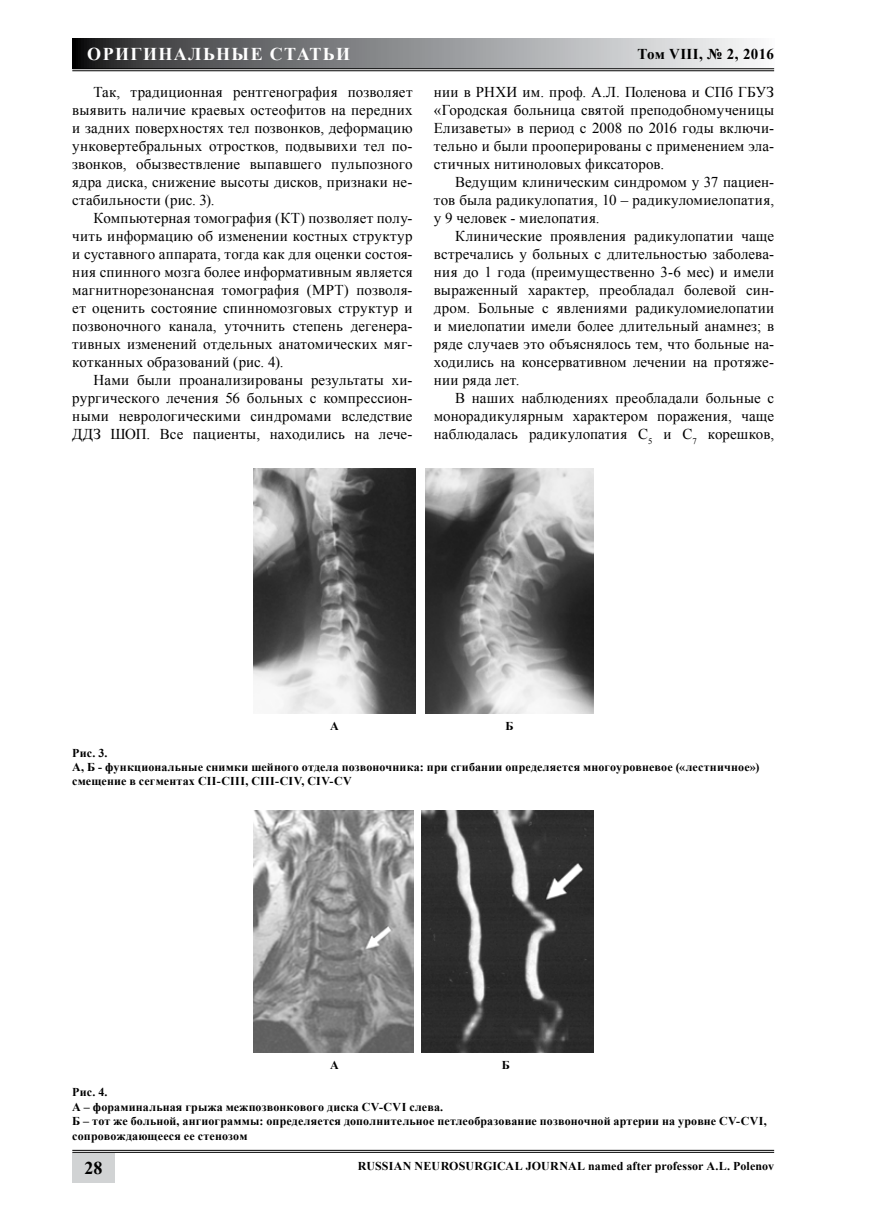
<style>
.page{position:relative;width:872px;height:1221px;background:#fff}
.page>*{position:absolute;margin:0;border:0;box-sizing:border-box;transform-origin:0 0}
.t1{font:700 18px "Times New Roman";letter-spacing:.075em;color:#fff}
.t2{font:700 18px "Times New Roman";color:#000}
.t3{font:15px/18px "Times New Roman";letter-spacing:.005em;color:#000;text-align:justify}
.t4{font:700 15px "Times New Roman";letter-spacing:.025em;color:#000}
.t5{font:700 12px/14.4px "Times New Roman";letter-spacing:.015em;color:#000}
</style>
<div class="page">
<svg style="left:72px;top:38px;width:683px;height:30px"></svg>
<div style="left:72px;top:1152px;width:43px;height:30px;background:#d1d3d4"></div>
<hr style="left:72px;top:68px;width:702px;height:1px;background:#000">
<hr style="left:72px;top:70px;width:702px;height:1px;background:#000">
<hr style="left:72px;top:1149px;width:702px;height:1px;background:#000">
<hr style="left:72px;top:1151px;width:702px;height:1px;background:#000">
<img style="left:253px;top:468px;width:163px;height:245px">
<img style="left:426px;top:468px;width:167px;height:245px">
<img style="left:253px;top:810px;width:161px;height:242px">
<img style="left:422px;top:810px;width:171px;height:242px">
<p class="t1" style="left:87px;top:42px;width:264px">Оригинальные статьи</p>
<p class="t4" style="left:637px;top:44px;width:138px">Том VIII, № 2, 2016</p>
<p class="t3" style="left:72px;top:82px;width:342px;text-indent:21px">Так, традиционная рентгенография позволяет выявить наличие краевых остеофитов на передних и задних поверхностях тел позвонков, деформацию унковертебральных отростков, подвывихи тел по&shy;звонков, обызвествление выпавшего пульпозного ядра диска, снижение высоты дисков, признаки не&shy;стабильности (рис. 3).</p>
<p class="t3" style="left:72px;top:208px;width:342px;text-indent:21px">Компьютерная томография (КТ) позволяет полу&shy;чить информацию об изменении костных структур и суставного аппарата, тогда как для оценки состоя&shy;ния спинного мозга более информативным является магнитнорезонансная томография (МРТ) позволя&shy;ет оценить состояние спинномозговых структур и позвоночного канала, уточнить степень дегенера&shy;тивных изменений отдельных анатомических мяг&shy;котканных образований (рис. 4).</p>
<p class="t3" style="left:72px;top:370px;width:342px;text-indent:21px">Нами были проанализированы результаты хи&shy;рургического лечения 56 больных с компрессион&shy;ными неврологическими синдромами вследствие ДДЗ ШОП. Все пациенты, находились на лече-</p>
<p class="t3" style="left:434px;top:82px;width:342px">нии в РНХИ им. проф. А.Л. Поленова и СПб ГБУЗ «Городская больница святой преподобномученицы Елизаветы» в период с 2008 по 2016 годы включи&shy;тельно и были прооперированы с применением эла&shy;стичных нитиноловых фиксаторов.</p>
<p class="t3" style="left:434px;top:172px;width:342px;text-indent:21px">Ведущим клиническим синдромом у 37 пациен&shy;тов была радикулопатия, 10 – радикуломиелопатия, у 9 человек - миелопатия.</p>
<p class="t3" style="left:434px;top:226px;width:342px;text-indent:21px">Клинические проявления радикулопатии чаще встречались у больных с длительностью заболева&shy;ния до 1 года (преимущественно 3-6 мес) и имели выраженный характер, преобладал болевой син&shy;дром. Больные с явлениями радикуломиелопатии и миелопатии имели более длительный анамнез; в ряде случаев это объяснялось тем, что больные на&shy;ходились на консервативном лечении на протяже&shy;нии ряда лет.</p>
<p class="t3" style="left:434px;top:388px;width:342px;text-indent:21px">В наших наблюдениях преобладали больные с монорадикулярным характером поражения, чаще наблюдалась радикулопатия С<sub>5</sub> и С<sub>7</sub> корешков,</p>
<p class="t5" style="left:330px;top:719px;width:10px">А</p>
<p class="t5" style="left:505px;top:719px;width:9px">Б</p>
<p class="t5" style="left:72px;top:745px;width:688px">Рис. 3.<br>А, Б - функциональные снимки шейного отдела позвоночника: при сгибании определяется многоуровневое («лестничное») смещение в сегментах CII-CIII, CIII-CIV, CIV-CV</p>
<p class="t5" style="left:330px;top:1057px;width:10px">А</p>
<p class="t5" style="left:502px;top:1057px;width:9px">Б</p>
<p class="t5" style="left:72px;top:1084px;width:696px">Рис. 4.<br>А – фораминальная грыжа межпозвонкового диска CV-CVI слева.<br>Б – тот же больной, ангиограммы: определяется дополнительное петлеобразование позвоночной артерии на уровне СV-CVI, сопровождающееся ее стенозом</p>
<p class="t2" style="left:85px;top:1155px;width:19px">28</p>
<p class="t5" style="left:358px;top:1158px;width:418px">Russian Neurosurgical Journal named after professor A.L. Polenov</p>
</div>
